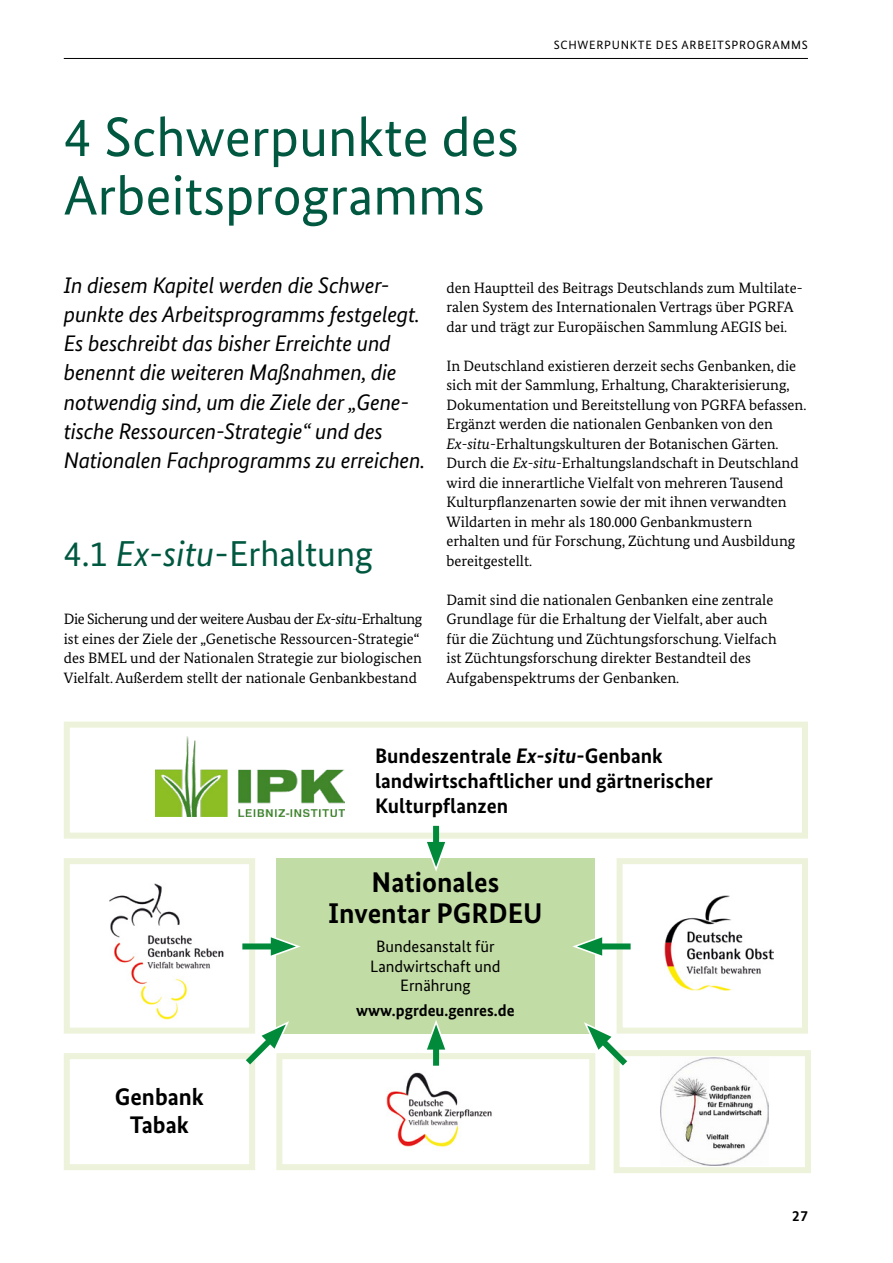
<style>
.page{position:relative;width:893px;height:1263px;background:#fff}
.page>*{position:absolute;margin:0;border:0;box-sizing:border-box;transform-origin:0 0}
.t1{font:55.5px/58.5px "Bundes Sans";color:#005840}
.t2{font:36px "Bundes Sans";color:#005840}
.t3{font:700 28.5px "Bundes Sans";color:#000}
.t4{font:700 24px "Bundes Sans";color:#000}
.t5{font:italic 22.5px/29.2px "Bundes Sans";letter-spacing:-.01em;color:#000}
.t6{font:700 21px "Bundes Sans";color:#000}
.t7{font:16.5px/19.8px "Bundes Sans";color:#000;text-align:center}
.t8{font:700 16.5px "Bundes Sans";color:#000}
.t9{font:15px/19.5px "Bundes Serif";color:#000}
.t10{font:700 15px "Bundes Sans";color:#000}
.t11{font:12px "Bundes Sans";letter-spacing:.06em;color:#000}
.s1{font-style:italic}
</style>
<div class="page">
<hr style="left:64px;top:58px;width:744px;height:1px;background:#000">
<div style="left:64px;top:1053px;width:191px;height:117px;background:#fff;border:6px solid #ecf3da"></div>
<div style="left:64px;top:858px;width:191px;height:176px;background:#fff;border:6px solid #ecf3da"></div>
<div style="left:64px;top:722px;width:744px;height:116px;background:#fff;border:6px solid #ecf3da"></div>
<div style="left:614px;top:1050px;width:197px;height:123px;background:#fff;border:6px solid #ecf3da"></div>
<div style="left:617px;top:858px;width:191px;height:176px;background:#fff;border:6px solid #ecf3da"></div>
<div style="left:276px;top:1053px;width:319px;height:117px;background:#fff;border:6px solid #ecf3da"></div>
<div style="left:276px;top:858px;width:319px;height:176px;background:#c2dca5"></div>
<img style="left:109px;top:883px;width:134px;height:136px">
<img style="left:387px;top:1072px;width:105px;height:75px">
<img style="left:661px;top:1057px;width:107px;height:108px">
<img style="left:665px;top:895px;width:109px;height:95px">
<img style="left:156px;top:736px;width:188px;height:81px">
<div style="left:242px;top:943px;width:39px;height:6px;background:#008a3a"></div>
<svg style="left:271px;top:937px;width:30px;height:19px"></svg>
<div style="left:592px;top:943px;width:39px;height:6px;background:#008a3a"></div>
<svg style="left:572px;top:937px;width:30px;height:19px"></svg>
<div style="left:433px;top:1039px;width:6px;height:27px;background:#008a3a"></div>
<svg style="left:427px;top:1020px;width:18px;height:29px"></svg>
<div style="left:433px;top:826px;width:6px;height:26px;background:#008a3a"></div>
<svg style="left:427px;top:842px;width:18px;height:30px"></svg>
<svg style="left:239px;top:1021px;width:50px;height:50px"></svg>
<svg style="left:584px;top:1022px;width:50px;height:50px"></svg>
<h1 class="t1" style="left:64px;top:107px;width:457px">4 Schwerpunkte des<br>Arbeitsprogramms</h1>
<p class="t11" style="left:554px;top:37px;width:256px">SCHWERPUNKTE DES ARBEITSPROGRAMMS</p>
<p class="t5" style="left:64px;top:270px;width:363px">In diesem Kapitel werden die Schwer&shy;punkte des Arbeitsprogramms festgelegt.<br>Es beschreibt das bisher Erreichte und benennt die weiteren Maßnahmen, die notwendig sind, um die Ziele der „Gene&shy;tische Ressourcen-Strategie“ und des Nationalen Fachprogramms zu erreichen.</p>
<h2 class="t2" style="left:64px;top:531px;width:311px">4.1 <span class="s1">Ex-situ</span>-Erhaltung</h2>
<p class="t9" style="left:64px;top:609px;width:360px">Die Sicherung und der weitere Ausbau der <span class="s1">Ex-situ</span>-Erhaltung ist eines der Ziele der „Genetische Ressourcen-Strategie“ des BMEL und der Nationalen Strategie zur biologischen Vielfalt. Außerdem stellt der nationale Genbankbestand</p>
<p class="t9" style="left:446px;top:277px;width:358px">den Hauptteil des Beitrags Deutschlands zum Multilate&shy;ralen System des Internationalen Vertrags über PGRFA dar und trägt zur Europäischen Sammlung AEGIS bei.</p>
<p class="t9" style="left:446px;top:355px;width:361px">In Deutschland existieren derzeit sechs Genbanken, die sich mit der Sammlung, Erhaltung, Charakterisierung, Dokumentation und Bereitstellung von PGRFA befassen.<br>Ergänzt werden die nationalen Genbanken von den <span class="s1">Ex-situ</span>-Erhaltungskulturen der Botanischen Gärten.<br>Durch die <span class="s1">Ex-situ</span>-Erhaltungslandschaft in Deutschland wird die innerartliche Vielfalt von mehreren Tausend Kulturpflanzenarten sowie der mit ihnen verwandten Wildarten in mehr als 180.000 Genbankmustern erhalten und für Forschung, Züchtung und Ausbildung bereitgestellt.</p>
<p class="t9" style="left:446px;top:589px;width:332px">Damit sind die nationalen Genbanken eine zentrale Grundlage für die Erhaltung der Vielfalt, aber auch für die Züchtung und Züchtungsforschung. Vielfach ist Züchtungsforschung direkter Bestandteil des Aufgabenspektrums der Genbanken.</p>
<p class="t6" style="left:375px;top:743px;width:289px">Bundeszentrale <span class="s1">Ex-situ</span>-Genbank</p>
<p class="t6" style="left:375px;top:768px;width:339px">landwirtschaftlicher und gärtnerischer</p>
<p class="t6" style="left:375px;top:793px;width:135px">Kulturpflanzen</p>
<p class="t4" style="left:115px;top:1082px;width:91px">Genbank</p>
<p class="t4" style="left:130px;top:1110px;width:61px">Tabak</p>
<p class="t3" style="left:372px;top:864px;width:129px">Nationales</p>
<p class="t3" style="left:328px;top:896px;width:216px">Inventar PGRDEU</p>
<p class="t7" style="left:370px;top:936px;width:132px">Bundesanstalt für<br>Landwirtschaft und</p>
<p class="t7" style="left:400px;top:976px;width:72px">Ernährung</p>
<p class="t8" style="left:356px;top:1000px;width:160px">www.pgrdeu.genres.de</p>
<p class="t10" style="left:792px;top:1206px;width:17px">27</p>
</div>
